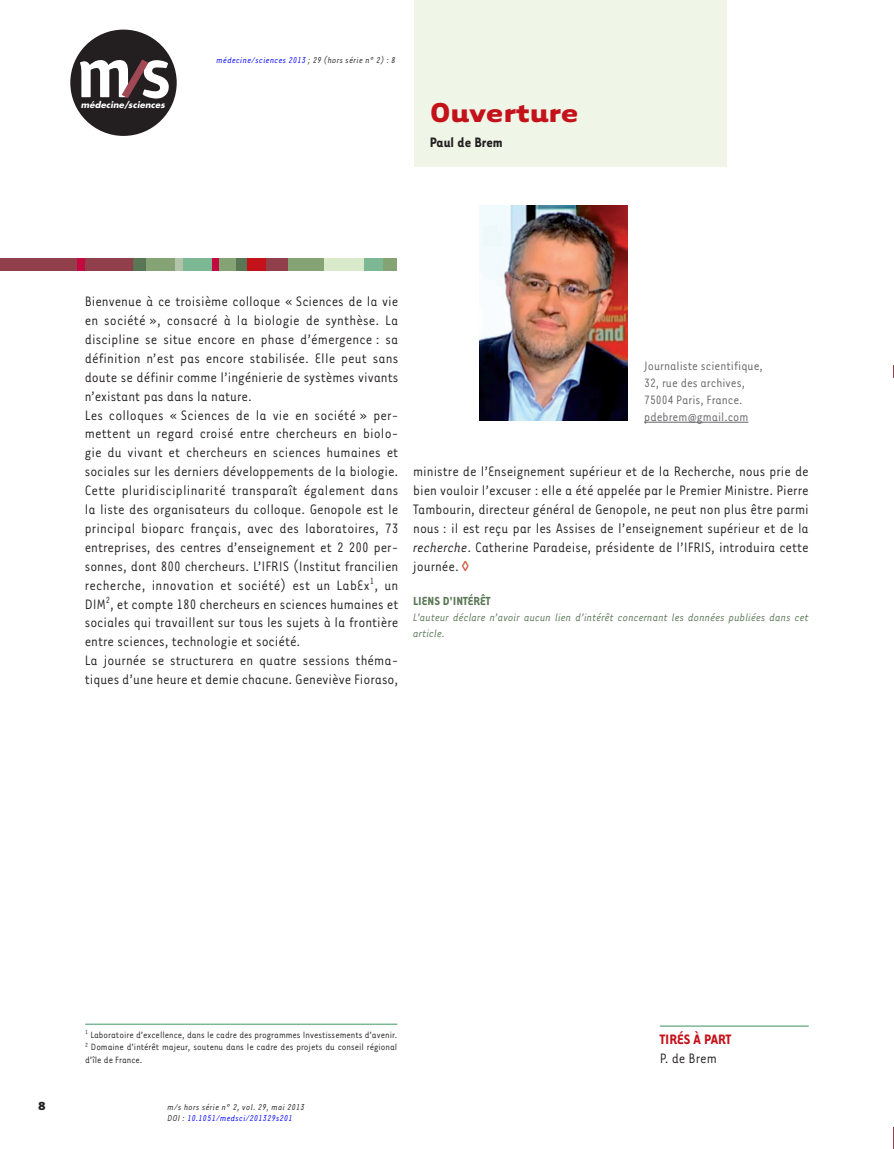
<style>
.page{position:relative;width:894px;height:1149px;background:#fff}
.page>*{position:absolute;margin:0;border:0;box-sizing:border-box;transform-origin:0 0}
.t1{font:700 31.5px "Tarzana Wide";color:#c4121a}
.t2{font:15.75px/18.9px "Tarzana Narrow";color:#231f20;text-align:justify}
.t3{font:700 15.75px "Tarzana Narrow";color:#231f20}
.t4{font:700 15.75px "Tarzana Narrow";color:#c4121a}
.t5{font:13.95px/17px "Tarzana Narrow";color:#636366}
.t6{font:700 13.5px "Tarzana Narrow";color:#5a7755}
.t7{font:700 13.5px "Tarzana Wide";color:#231f20}
.t8{font:italic 12.45px/15.9px "Tarzana Narrow";color:#5a7755}
.t9{font:10.5px/12.6px "Tarzana Narrow";color:#231f20;text-align:justify}
.t10{font:italic 9.75px/11.7px "Tarzana Narrow";letter-spacing:.025em;color:#231f20}
.t11{font:italic 9.75px "Tarzana Narrow";letter-spacing:.025em;color:#00f}
.t12{font:italic 700 8.55px "Futura";letter-spacing:.01em;color:#fff}
.s1{color:#231f20}
.s2{font-style:italic}
.s3{color:#00f}
</style>
<div class="page">
<div style="left:70px;top:30px;width:107px;height:106px;background:#231f20;border-radius:50%"></div>
<svg style="left:80px;top:60px;width:89px;height:39px"></svg>
<div style="left:414px;top:0;width:312px;height:166px;background:#eff6e8"></div>
<div style="left:0;top:258px;width:134px;height:13px;background:#913f4b"></div>
<div style="left:133px;top:258px;width:17px;height:13px;background:#5a7755"></div>
<div style="left:234px;top:258px;width:14px;height:13px;background:#5a7755"></div>
<div style="left:146px;top:258px;width:30px;height:13px;background:#86a375"></div>
<div style="left:180px;top:258px;width:32px;height:13px;background:#7db894"></div>
<div style="left:363px;top:258px;width:21px;height:13px;background:#7db894"></div>
<div style="left:217px;top:258px;width:18px;height:13px;background:#86a375"></div>
<div style="left:383px;top:258px;width:13px;height:13px;background:#86a375"></div>
<div style="left:286px;top:258px;width:39px;height:13px;background:#86a375"></div>
<div style="left:325px;top:258px;width:39px;height:13px;background:#d9eaca"></div>
<div style="left:175px;top:258px;width:8px;height:13px;background:#b3c3aa"></div>
<div style="left:78px;top:258px;width:7px;height:13px;background:#c40941"></div>
<div style="left:212px;top:258px;width:6px;height:13px;background:#c40941"></div>
<div style="left:248px;top:258px;width:27px;height:13px;background:#c4121a"></div>
<div style="left:266px;top:258px;width:21px;height:13px;background:#913f4b"></div>
<hr style="left:644px;top:422px;width:104px;height:1px;background:#636366">
<img style="left:479px;top:205px;width:148px;height:216px">
<hr style="left:85px;top:1023px;width:312px;height:2px;background:#7db894">
<hr style="left:659px;top:1025px;width:149px;height:2px;background:#7db894">
<p class="t12" style="left:81px;top:101px;width:85px">médecine/sciences</p>
<p class="t11" style="left:216px;top:56px;width:180px">médecine/sciences 2013 <span class="s1">; 29 (hors série n° 2) : 8</span></p>
<h1 class="t1" style="left:429px;top:102px;width:150px">Ouverture</h1>
<p class="t3" style="left:429px;top:137px;width:74px">Paul de Brem</p>
<p class="t2" style="left:85px;top:293px;width:315px;text-align:left">Bienvenue à ce troisième colloque « Sciences de la vie en société », consacré à la biologie de synthèse. La discipline se situe encore en phase d’émergence : sa définition n’est pas encore stabilisée. Elle peut sans doute se définir comme l’ingénierie de systèmes vivants n’existant pas dans la nature.<br>Les colloques « Sciences de la vie en société » per&shy;mettent un regard croisé entre chercheurs en biolo&shy;gie du vivant et chercheurs en sciences humaines et sociales sur les derniers développements de la biologie.<br>Cette pluridisciplinarité transparaît également dans la liste des organisateurs du colloque. Genopole est le principal bioparc français, avec des laboratoires, 73 entreprises, des centres d’enseignement et 2 200 per&shy;sonnes, dont 800 chercheurs. L’IFRIS (Institut francilien recherche, innovation et société) est un LabEx<sup>1</sup>, un DIM<sup>2</sup>, et compte 180 chercheurs en sciences humaines et sociales qui travaillent sur tous les sujets à la frontière entre sciences, technologie et société.<br>La journée se structurera en quatre sessions théma&shy;tiques d’une heure et demie chacune. Geneviève Fioraso,</p>
<p class="t5" style="left:644px;top:358px;width:120px">Journaliste scientifique,<br>32, rue des archives,<br>75004 Paris, France. pdebrem@gmail.com</p>
<p class="t2" style="left:413px;top:463px;width:397px">ministre de l’Enseignement supérieur et de la Recherche, nous prie de bien vouloir l’excuser : elle a été appelée par le Premier Ministre. Pierre Tambourin, directeur général de Genopole, ne peut non plus être parmi nous : il est reçu par les Assises de l’enseignement supérieur et de la <span class="s2">recherche</span>. Catherine Paradeise, présidente de l’IFRIS, introduira cette journée.</p>
<p class="t6" style="left:413px;top:597px;width:79px">LIENS D'INTÉRÊT</p>
<p class="t8" style="left:413px;top:610px;width:397px">L’auteur déclare n’avoir aucun lien d’intérêt concernant les données publiées dans cet article.</p>
<p class="t7" style="left:38px;top:1101px;width:10px">8</p>
<p class="t9" style="left:85px;top:1029px;width:313px"><sup>1</sup> Laboratoire d’excellence, dans le cadre des programmes Investissements d’avenir.<br><sup>2</sup> Domaine d’intérêt majeur, soutenu dans le cadre des projets du conseil régional d’île de France.</p>
<p class="t4" style="left:659px;top:1034px;width:73px">TIRÉS À PART</p>
<p class="t2" style="left:659px;top:1050px;width:58px">P. de Brem</p>
<p class="t10" style="left:167px;top:1101px;width:138px">m/s hors série n° 2, vol. 29, mai 2013<br>DOI : <span class="s3">10.1051/medsci/201329s201</span></p>
</div>
